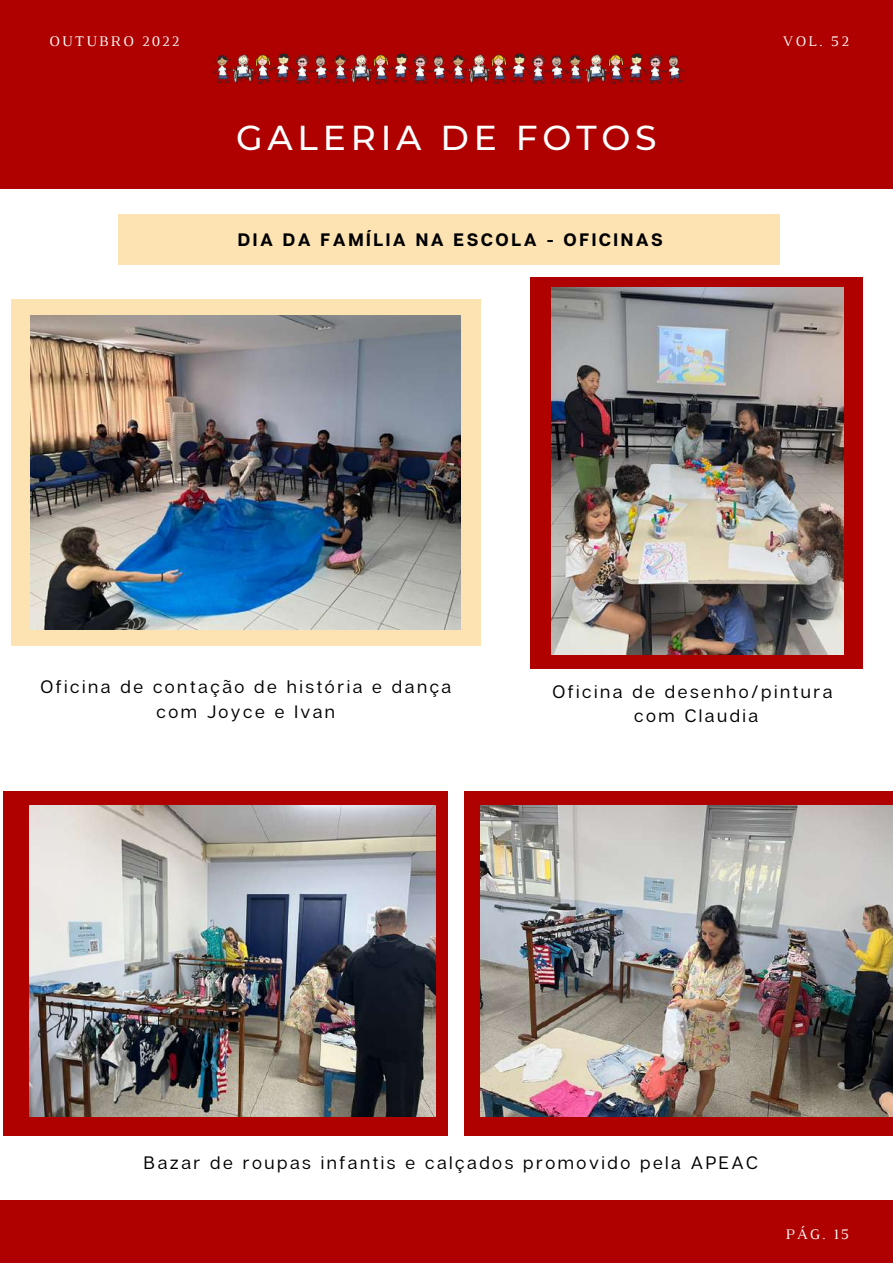
<style>
.page{position:relative;width:893px;height:1264px;background:#fff}
.page>*{position:absolute;margin:0;border:0;box-sizing:border-box;transform-origin:0 0}
.t1{font:500 34.5px "Montserrat";letter-spacing:.14em;color:#fff}
.t2{font:18px/24.8px "Articulat CF";letter-spacing:.14em;color:#000;text-align:center}
.t3{font:700 18px "Articulat CF";letter-spacing:.14em;color:#000}
.t4{font:15px "Luthier";letter-spacing:.14em;color:#fff}
.t5{font:14.85px "Luthier";color:#fff}
</style>
<div class="page">
<div style="left:0;top:0;width:892px;height:189px;background:#b00101"></div>
<div style="left:0;top:1200px;width:892px;height:62px;background:#b00101"></div>
<img style="left:212px;top:53px;width:107px;height:31px">
<img style="left:319px;top:53px;width:118px;height:31px">
<img style="left:437px;top:53px;width:117px;height:31px">
<img style="left:554px;top:53px;width:131px;height:31px">
<div style="left:118px;top:214px;width:661px;height:51px;background:#fde3b2"></div>
<div style="left:464px;top:791px;width:428px;height:344px;background:#b00101"></div>
<div style="left:3px;top:791px;width:444px;height:344px;background:#b00101"></div>
<div style="left:11px;top:299px;width:469px;height:346px;background:#fde3b2"></div>
<img style="left:31px;top:315px;width:429px;height:314px">
<img style="left:480px;top:805px;width:412px;height:310px">
<img style="left:29px;top:805px;width:406px;height:310px">
<div style="left:529px;top:277px;width:333px;height:391px;background:#b00101"></div>
<img style="left:551px;top:288px;width:292px;height:366px">
<p class="t4" style="left:49px;top:36px;width:132px">OUTUBRO 2022</p>
<p class="t4" style="left:782px;top:36px;width:68px">VOL. 52</p>
<h1 class="t1" style="left:236px;top:116px;width:422px">GALERIA DE FOTOS</h1>
<p class="t3" style="left:238px;top:228px;width:426px">DIA DA FAMÍLIA NA ESCOLA - OFICINAS</p>
<p class="t2" style="left:40px;top:673px;width:412px">Oficina de contação de história e dança com Joyce e Ivan</p>
<p class="t2" style="left:552px;top:678px;width:281px">Oficina de desenho/pintura com Claudia</p>
<p class="t2" style="left:144px;top:1150px;width:615px">Bazar de roupas infantis e calçados promovido pela APEAC</p>
<p class="t5" style="left:785px;top:1228px;width:65px">PÁG. 15</p>
</div>
